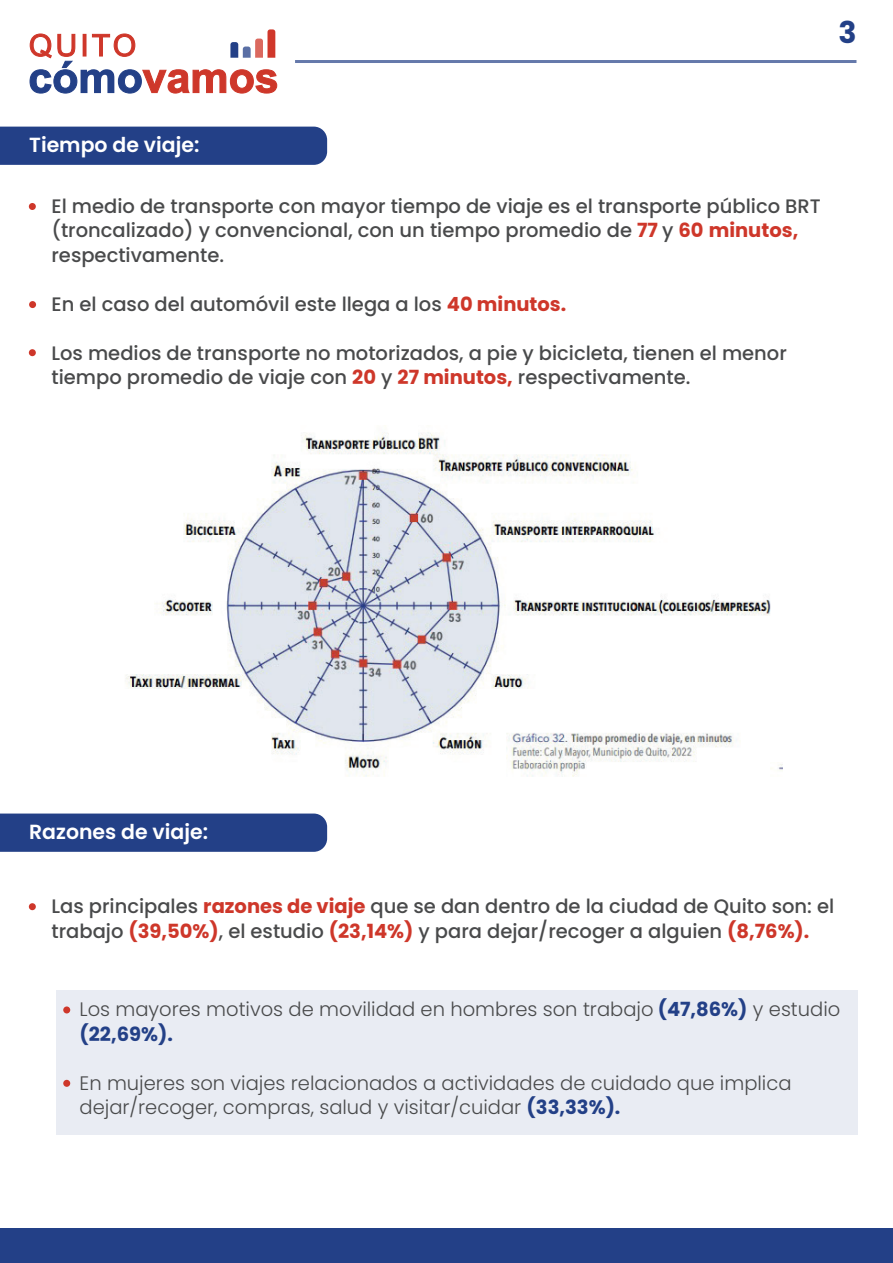
<style>
.page{position:relative;width:893px;height:1263px;background:#fff}
.page>*{position:absolute;margin:0;border:0;box-sizing:border-box;transform-origin:0 0}
.t1{font:700 30px "Poppins";color:#234087}
.t2{font:600 20.4px "Poppins";color:#fff}
.t3{font:500 19.5px/24.5px "Poppins";color:#494a4b}
.t4{font:300 19.5px/24.5px "Poppins";color:#494a4b}
.s1{font-weight:700;color:#ce372a}
.s2{font-weight:700;color:#234087}
</style>
<div class="page">
<div style="left:29px;top:203px;width:7px;height:7px;background:#ce372a;border-radius:50%"></div>
<div style="left:29px;top:301px;width:7px;height:7px;background:#ce372a;border-radius:50%"></div>
<div style="left:29px;top:349px;width:7px;height:7px;background:#ce372a;border-radius:50%"></div>
<div style="left:0;top:1228px;width:892px;height:35px;background:#234087"></div>
<svg style="left:30px;top:29px;width:247px;height:65px"></svg>
<hr style="left:295px;top:60px;width:561px;height:3px;background:#234087">
<div style="left:0;top:127px;width:327px;height:38px;background:#234087"></div>
<div style="left:0;top:813px;width:327px;height:39px;background:#234087"></div>
<div style="left:56px;top:990px;width:802px;height:145px;background:#e9ecf3"></div>
<div style="left:63px;top:1006px;width:7px;height:7px;background:#ce372a;border-radius:50%"></div>
<div style="left:63px;top:1080px;width:7px;height:7px;background:#ce372a;border-radius:50%"></div>
<div style="left:29px;top:903px;width:7px;height:7px;background:#ce372a;border-radius:50%"></div>
<img style="left:125px;top:432px;width:657px;height:345px">
<h1 class="t1" style="left:838px;top:15px;width:20px">3</h1>
<p class="t2" style="left:29px;top:133px;width:172px">Tiempo de viaje:</p>
<p class="t3" style="left:51px;top:194px;width:771px">El medio de transporte con mayor tiempo de viaje es el transporte público BRT (troncalizado) y convencional, con un tiempo promedio de <span class="s1">77</span> y <span class="s1">60 minutos, </span>respectivamente.</p>
<p class="t3" style="left:51px;top:292px;width:516px">En el caso del automóvil este llega a los <span class="s1">40 minutos.</span></p>
<p class="t3" style="left:51px;top:341px;width:737px">Los medios de transporte no motorizados, a pie y bicicleta, tienen el menor tiempo promedio de viaje con <span class="s1">20</span> y <span class="s1">27 minutos,</span> respectivamente.</p>
<p class="t2" style="left:29px;top:819px;width:180px">Razones de viaje:</p>
<p class="t3" style="left:51px;top:894px;width:784px">Las principales <span class="s1">razones de viaje</span> que se dan dentro de la ciudad de Quito son: el trabajo <span class="s1">(39,50%)</span>, el estudio <span class="s1">(23,14%)</span> y para dejar/recoger a alguien <span class="s1">(8,76%).</span></p>
<p class="t4" style="left:80px;top:997px;width:762px">Los mayores motivos de movilidad en hombres son trabajo <span class="s2">(47,86%)</span> y estudio <span class="s2">(22,69%).</span></p>
<p class="t4" style="left:80px;top:1071px;width:713px">En mujeres son viajes relacionados a actividades de cuidado que implica dejar/recoger, compras, salud y visitar/cuidar <span class="s2">(33,33%).</span></p>
</div>
